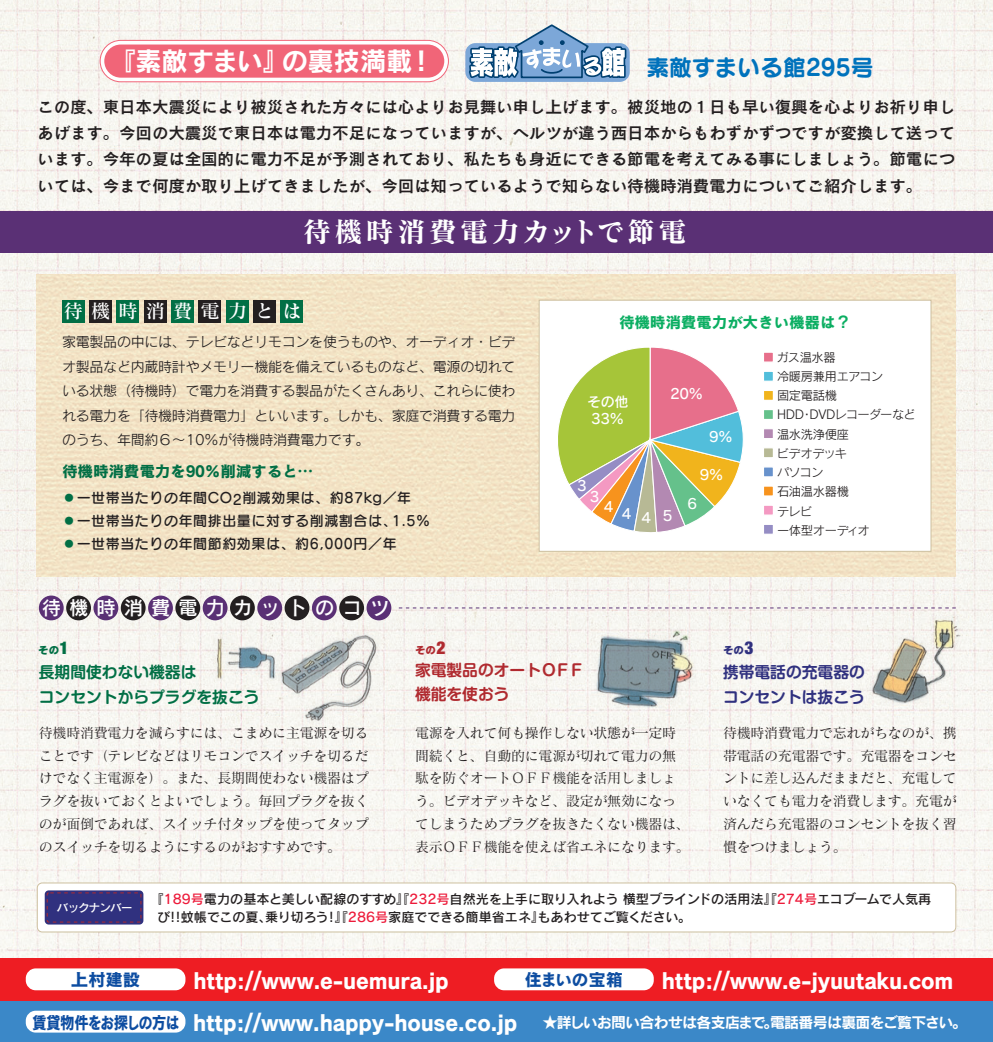
<style>
.page{position:relative;width:993px;height:1042px;background:#fff}
.page>*{position:absolute;margin:0;border:0;box-sizing:border-box;transform-origin:0 0}
.t1{font:28px "Matisse Pro B";letter-spacing:.12em;color:#fff}
.t2{font:26.25px "Rodin Pro B";letter-spacing:-.015em;color:#fff}
.t3{font:22.93px "Seurat Pro B";color:#0072bc}
.t4{font:22.75px "Cezanne Pro B";letter-spacing:-.01em;color:#fff}
.t5{font:19.25px "Rodin Pro DB";letter-spacing:.42em;color:#fff}
.t6{font:19.25px "Matisse Pro DB";letter-spacing:.42em;color:#fff}
.t7{font:17.5px "Cezanne Pro B";letter-spacing:-.015em;color:#0d4da1}
.t8{font:16.62px/26.2px "Cezanne Pro DB";letter-spacing:-.015em;color:#231f20;text-align:justify}
.t9{font:700 15.75px/24.5px "Shin M Go Pro De";color:#016f45}
.t10{font:700 15.75px/24.5px "Shin M Go Pro De";color:#30317f}
.t11{font:15.75px "Cezanne Pro B";letter-spacing:-.02em;color:#016f45}
.t12{font:700 15.75px/24.5px "Shin M Go Pro De";color:#b02a2f}
.t13{font:15.75px "Cezanne Pro B";letter-spacing:-.02em;color:#0bae62}
.t14{font:14.88px "Rodin Pro B";letter-spacing:-.04em;color:#fff}
.t15{font:14px/22.8px "Matisse Pro M";letter-spacing:-.02em;color:#231f20;text-align:justify}
.t16{font:14px/24.5px "Rodin Pro M";letter-spacing:-.02em;color:#231f20;text-align:justify}
.t17{font:14px "Seurat Pro DB";letter-spacing:.04em;color:#231f20}
.t18{font:14px "Rodin Pro DB";letter-spacing:-.025em;color:#fff}
.t19{font:13.12px/17.5px "Rodin Pro DB";color:#231f20}
.t20{font:12.25px/19.2px "Rodin Pro M";letter-spacing:-.025em;color:#231f20}
.t21{font:11.38px "Rodin Pro DB";letter-spacing:-.06em;color:#fff}
.t22{font:10.5px "Rodin Pro EB";color:#016f45}
.t23{font:10.5px "Rodin Pro EB";color:#b02a2f}
.t24{font:10.5px "Rodin Pro EB";color:#30317f}
.s1{color:#016f45}
.s2{font-family:"Helvetica Neue";font-weight:900;font-stretch:condensed;font-size:17.5px}
.s3{color:#ed1a3a}
.s4{font-size:17.5px;color:#0d4da1}
</style>
<div class="page">
<img style="left:0;top:0;width:992px;height:958px">
<img style="left:37px;top:275px;width:918px;height:301px">
<div style="left:538px;top:300px;width:392px;height:251px;background:#fff;border:1px solid #cdc09f"></div>
<div style="left:37px;top:883px;width:918px;height:49px;background:#fff;border-radius:5px"></div>
<div style="left:37px;top:882px;width:918px;height:50px;border:1px solid #cdc09f;border-radius:5px"></div>
<div style="left:0;top:1000px;width:992px;height:42px;background:#3b88c8"></div>
<div style="left:0;top:958px;width:992px;height:42px;background:#ee1d23"></div>
<svg style="left:465px;top:0;width:162px;height:151px"></svg>
<div style="left:26px;top:968px;width:159px;height:22px;background:#fff;border-radius:10px"></div>
<div style="left:494px;top:968px;width:159px;height:22px;background:#fff;border-radius:10px"></div>
<div style="left:26px;top:1010px;width:159px;height:22px;background:#fff;border-radius:10px"></div>
<svg style="left:100px;top:40px;width:348px;height:42px"></svg>
<div style="left:100px;top:40px;width:348px;height:42px;border:1px solid #f16578;border-radius:21px"></div>
<div style="left:104px;top:45px;width:340px;height:33px;background:#f16578;border-radius:17px"></div>
<div style="left:45px;top:890px;width:98px;height:34px;background:#30317f;border-radius:4px"></div>
<div style="left:47px;top:892px;width:94px;height:30px;border:1px dashed #b02a2f"></div>
<div style="left:62px;top:300px;width:22px;height:22px;background:#016f45"></div>
<div style="left:89px;top:300px;width:23px;height:22px;background:#231f20"></div>
<div style="left:117px;top:300px;width:22px;height:22px;background:#016f45"></div>
<div style="left:144px;top:300px;width:22px;height:22px;background:#231f20"></div>
<div style="left:171px;top:300px;width:23px;height:22px;background:#016f45"></div>
<div style="left:198px;top:300px;width:23px;height:22px;background:#231f20"></div>
<div style="left:226px;top:300px;width:22px;height:22px;background:#016f45"></div>
<div style="left:253px;top:300px;width:22px;height:22px;background:#231f20"></div>
<div style="left:280px;top:300px;width:23px;height:22px;background:#016f45"></div>
<div style="left:39px;top:595px;width:25px;height:25px;background:#5a3075;border-radius:50%"></div>
<div style="left:66px;top:595px;width:25px;height:25px;background:#231f20;border-radius:50%"></div>
<div style="left:93px;top:595px;width:25px;height:25px;background:#5a3075;border-radius:50%"></div>
<div style="left:121px;top:595px;width:24px;height:25px;background:#231f20;border-radius:50%"></div>
<div style="left:148px;top:595px;width:25px;height:25px;background:#5a3075;border-radius:50%"></div>
<div style="left:175px;top:595px;width:25px;height:25px;background:#231f20;border-radius:50%"></div>
<div style="left:203px;top:595px;width:24px;height:25px;background:#5a3075;border-radius:50%"></div>
<div style="left:230px;top:595px;width:25px;height:25px;background:#231f20;border-radius:50%"></div>
<div style="left:257px;top:595px;width:25px;height:25px;background:#5a3075;border-radius:50%"></div>
<div style="left:284px;top:595px;width:25px;height:25px;background:#231f20;border-radius:50%"></div>
<div style="left:312px;top:595px;width:24px;height:25px;background:#5a3075;border-radius:50%"></div>
<div style="left:339px;top:595px;width:25px;height:25px;background:#231f20;border-radius:50%"></div>
<div style="left:366px;top:595px;width:25px;height:25px;background:#5a3075;border-radius:50%"></div>
<img style="left:206px;top:634px;width:72px;height:51px">
<img style="left:278px;top:632px;width:101px;height:90px">
<div style="left:0;top:211px;width:992px;height:41px;background:#5a3075"></div>
<svg style="left:558px;top:347px;width:185px;height:186px"></svg>
<div style="left:762px;top:351px;width:11px;height:12px;background:#e76f8b;border:1px solid #fff"></div>
<div style="left:762px;top:371px;width:11px;height:11px;background:#52bedb;border:1px solid #fff"></div>
<div style="left:762px;top:390px;width:11px;height:11px;background:#f1b41c;border:1px solid #fff"></div>
<div style="left:762px;top:409px;width:11px;height:11px;background:#65c18b;border:1px solid #fff"></div>
<div style="left:762px;top:428px;width:11px;height:11px;background:#b389b2;border:1px solid #fff"></div>
<div style="left:762px;top:447px;width:11px;height:11px;background:#b7b995;border:1px solid #fff"></div>
<div style="left:762px;top:466px;width:11px;height:11px;background:#6892cc;border:1px solid #fff"></div>
<div style="left:762px;top:485px;width:11px;height:11px;background:#f7931d;border:1px solid #fff"></div>
<div style="left:762px;top:504px;width:11px;height:12px;background:#f499c2;border:1px solid #fff"></div>
<div style="left:762px;top:524px;width:11px;height:11px;background:#958dc4;border:1px solid #fff"></div>
<img style="left:594px;top:629px;width:101px;height:79px">
<img style="left:869px;top:616px;width:93px;height:87px">
<svg style="left:398px;top:608px;width:557px;height:1px"></svg>
<h2 class="t2" style="left:109px;top:44px;width:326px">『素敵すまい』の裏技満載！</h2>
<h3 class="t3" style="left:646px;top:51px;width:229px">素敵すまいる館295号</h3>
<p class="t8" style="left:37px;top:93px;width:919px">この度、東日本大震災により被災された方々には心よりお見舞い申し上げます。被災地の１日も早い復興を心よりお祈り申しあげます。今回の大震災で東日本は電力不足になっていますが、ヘルツが違う西日本からもわずかずつですが変換して送っています。今年の夏は全国的に電力不足が予測されており、私たちも身近にできる節電を考えてみる事にしましょう。節電については、今まで何度か取り上げてきましたが、今回は知っているようで知らない待機時消費電力についてご紹介します。</p>
<h1 class="t1" style="left:303px;top:213px;width:385px">待機時消費電力カットで節電</h1>
<h3 class="t6" style="left:64px;top:299px;width:239px">待機時消費電力とは</h3>
<p class="t16" style="left:62px;top:329px;width:455px">家電製品の中には、テレビなどリモコンを使うものや、オーディオ・ビデオ製品など内蔵時計やメモリー機能を備えているものなど、電源の切れている状態（待機時）で電力を消費する製品がたくさんあり、これらに使われる電力を「待機時消費電力」といいます。しかも、家庭で消費する電力のうち、年間約６～10％が待機時消費電力です。</p>
<p class="t11" style="left:62px;top:461px;width:253px">待機時消費電力を90％削減すると…</p>
<p class="t17" style="left:62px;top:489px;width:350px"><span class="s1">●</span>一世帯当たりの年間CO2削減効果は、約87kg／年</p>
<p class="t17" style="left:62px;top:512px;width:369px"><span class="s1">●</span>一世帯当たりの年間排出量に対する削減割合は、1.5％</p>
<p class="t17" style="left:62px;top:534px;width:336px"><span class="s1">●</span>一世帯当たりの年間節約効果は、約6,000円／年</p>
<h3 class="t5" style="left:42px;top:595px;width:349px">待機時消費電力カットのコツ</h3>
<p class="t13" style="left:619px;top:312px;width:233px">待機時消費電力が大きい機器は？</p>
<p class="t18" style="left:587px;top:393px;width:43px">その他</p>
<p class="t18" style="left:591px;top:409px;width:34px">33%</p>
<p class="t18" style="left:670px;top:384px;width:34px">20%</p>
<p class="t18" style="left:577px;top:477px;width:11px">3</p>
<p class="t18" style="left:589px;top:487px;width:11px">3</p>
<p class="t18" style="left:603px;top:497px;width:11px">4</p>
<p class="t18" style="left:621px;top:507px;width:52px">445</p>
<p class="t18" style="left:708px;top:428px;width:25px">9%</p>
<p class="t18" style="left:699px;top:465px;width:25px">9%</p>
<p class="t18" style="left:687px;top:494px;width:11px">6</p>
<p class="t20" style="left:776px;top:347px;width:141px">ガス温水器<br>冷暖房兼用エアコン<br>固定電話機<br>HDD・DVDレコーダーなど温水洗浄便座<br>ビデオデッキ<br>パソコン<br>石油温水器機<br>テレビ<br>一体型オーディオ</p>
<p class="t22" style="left:38px;top:643px;width:32px">その<span class="s2">1</span></p>
<p class="t23" style="left:415px;top:643px;width:32px">その<span class="s2">2</span></p>
<p class="t24" style="left:722px;top:643px;width:32px">その<span class="s2">3</span></p>
<p class="t9" style="left:39px;top:658px;width:222px">長期間使わない機器は<br>コンセントからプラグを抜こう</p>
<p class="t12" style="left:415px;top:655px;width:171px">家電製品のオートＯＦＦ機能を使おう</p>
<p class="t10" style="left:722px;top:658px;width:143px">携帯電話の充電器のコンセントは抜こう</p>
<p class="t15" style="left:39px;top:721px;width:331px">待機時消費電力を減らすには、こまめに主電源を切ることです（テレビなどはリモコンでスイッチを切るだけでなく主電源を）。また、長期間使わない機器はプラグを抜いておくとよいでしょう。毎回プラグを抜くのが面倒であれば、スイッチ付タップを使ってタップのスイッチを切るようにするのがおすすめです。</p>
<p class="t15" style="left:415px;top:721px;width:276px;text-align:left">電源を入れて何も操作しない状態が一定時間続くと、自動的に電源が切れて電力の無駄を防ぐオートＯＦＦ機能を活用しましょう。ビデオデッキなど、設定が無効になってしまうためプラグを抜きたくない機器は、表示ＯＦＦ機能を使えば省エネになります。</p>
<p class="t15" style="left:722px;top:721px;width:235px">待機時消費電力で忘れがちなのが、携帯電話の充電器です。充電器をコンセントに差し込んだままだと、充電していなくても電力を消費します。充電が済んだら充電器のコンセントを抜く習慣をつけましょう。</p>
<p class="t21" style="left:57px;top:900px;width:77px">バックナンバー</p>
<p class="t19" style="left:157px;top:890px;width:775px;text-indent:-7px">『<span class="s3">189号</span>電力の基本と美しい配線のすすめ』『<span class="s3">232号</span>自然光を上手に取り入れよう 横型ブラインドの活用法』『<span class="s3">274号</span>エコブームで人気再び!!蚊帳でこの夏、乗り切ろう！』『<span class="s3">286号</span>家庭でできる簡単省エネ』もあわせてご覧ください。</p>
<p class="t7" style="left:71px;top:969px;width:71px">上村建設</p>
<h3 class="t4" style="left:193px;top:966px;width:257px">http://www.e-uemura.jp</h3>
<p class="t7" style="left:524px;top:969px;width:100px">住まいの宝箱</p>
<h3 class="t4" style="left:661px;top:966px;width:293px">http://www.e-jyuutaku.com</h3>
<h3 class="t4" style="left:32px;top:1008px;width:486px"><span class="s4">賃貸物件をお探しの方は</span> http://www.happy-house.co.jp</h3>
<p class="t14" style="left:542px;top:1012px;width:425px">★詳しいお問い合わせは各支店まで。電話番号は裏面をご覧下さい。</p>
</div>
